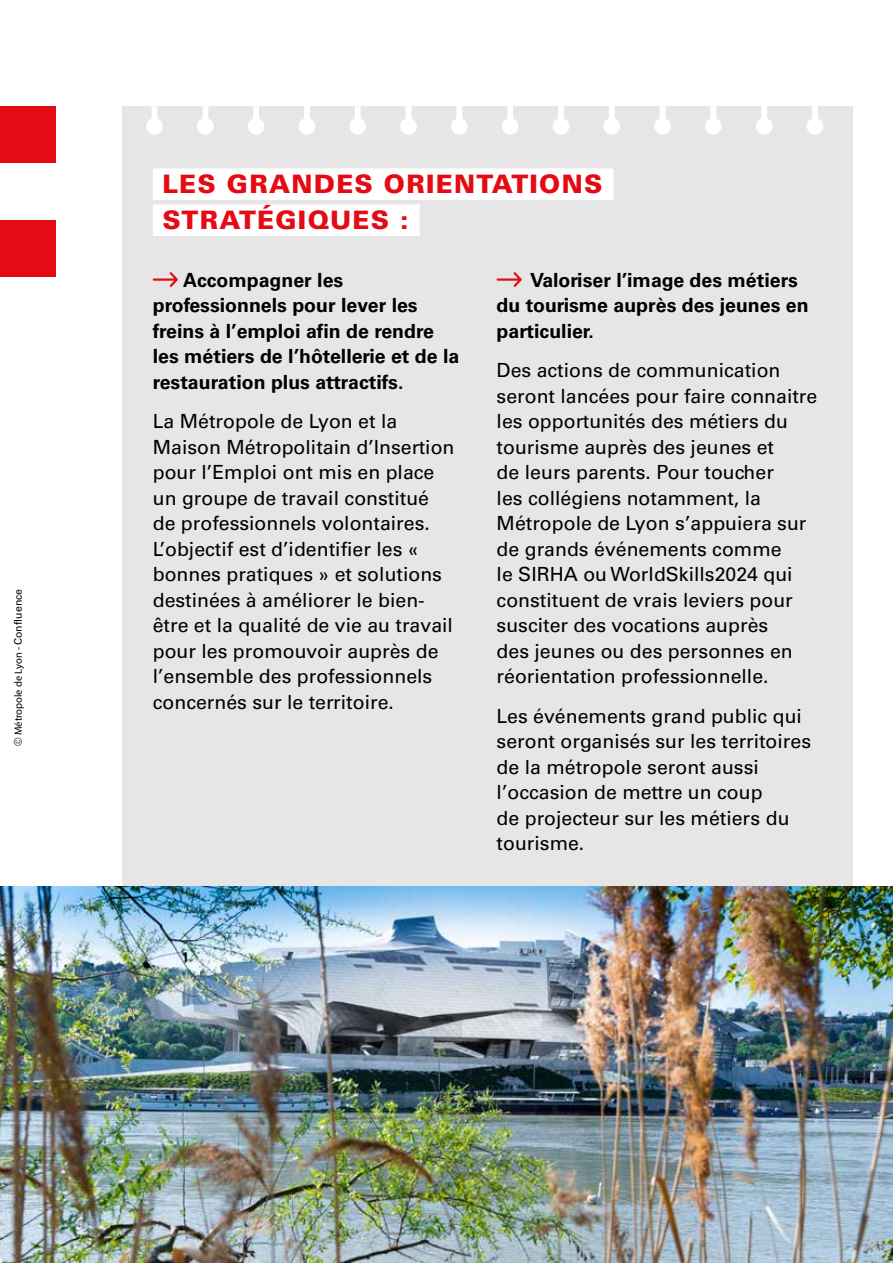
<style>
.page{position:relative;width:893px;height:1263px;background:#fff}
.page>*{position:absolute;margin:0;border:0;box-sizing:border-box;transform-origin:0 0}
.t1{font:900 25.5px/36px "Univers";letter-spacing:.05em;color:#e50b14}
.t2{font:19.5px/25.5px "Univers";color:#000}
.t3{font:700 19.5px/25.5px "Univers";color:#000}
.t4{font:10.5px "Myriad Pro";color:#000}
.s1{font-family:"Univers"}
</style>
<div class="page">
<div style="left:122px;top:106px;width:730px;height:781px;background:#e6e6e6"></div>
<svg style="left:153px;top:272px;width:25px;height:15px"></svg>
<svg style="left:497px;top:272px;width:25px;height:15px"></svg>
<img style="left:0;top:887px;width:893px;height:376px">
<div style="left:153px;top:168px;width:461px;height:32px;background:#fff"></div>
<div style="left:153px;top:204px;width:267px;height:32px;background:#fff"></div>
<svg style="left:146px;top:106px;width:17px;height:29px"></svg>
<svg style="left:553px;top:106px;width:16px;height:29px"></svg>
<svg style="left:349px;top:106px;width:17px;height:29px"></svg>
<svg style="left:756px;top:106px;width:16px;height:29px"></svg>
<svg style="left:248px;top:106px;width:16px;height:29px"></svg>
<svg style="left:654px;top:106px;width:17px;height:29px"></svg>
<svg style="left:451px;top:106px;width:17px;height:29px"></svg>
<svg style="left:197px;top:106px;width:17px;height:29px"></svg>
<svg style="left:603px;top:106px;width:17px;height:29px"></svg>
<svg style="left:400px;top:106px;width:17px;height:29px"></svg>
<svg style="left:807px;top:106px;width:16px;height:29px"></svg>
<svg style="left:299px;top:106px;width:16px;height:29px"></svg>
<svg style="left:705px;top:106px;width:17px;height:29px"></svg>
<svg style="left:502px;top:106px;width:16px;height:29px"></svg>
<div style="left:0;top:106px;width:55px;height:57px;background:#e50b14"></div>
<div style="left:0;top:220px;width:55px;height:56px;background:#e50b14"></div>
<p class="t4" style="left:12px;top:746px;width:159px;rotate:-90deg"><span class="s1">©</span> Métropole de Lyon - <span class="s1">Confluence</span></p>
<h1 class="t1" style="left:162px;top:166px;width:442px">LES GRANDES ORIENTATIONS<br>STRATÉGIQUES :</h1>
<p class="t3" style="left:153px;top:267px;width:308px;text-indent:31px">Accompagner les professionnels pour lever les freins à l’emploi afin de rendre les métiers de l’hôtellerie et de la restauration plus attractifs.</p>
<p class="t2" style="left:153px;top:409px;width:303px">La Métropole de Lyon et la<br>Maison Métropolitain d’Insertion pour l’Emploi ont mis en place un groupe de travail constitué de professionnels volontaires.<br>L’objectif est d’identifier les « bonnes pratiques » et solutions destinées à améliorer le bien&shy;être et la qualité de vie au travail pour les promouvoir auprès de l’ensemble des professionnels concernés sur le territoire.</p>
<p class="t3" style="left:497px;top:267px;width:313px;text-indent:33px">Valoriser l’image des métiers du tourisme auprès des jeunes en particulier.</p>
<p class="t2" style="left:497px;top:358px;width:322px">Des actions de communication seront lancées pour faire connaitre les opportunités des métiers du tourisme auprès des jeunes et<br>de leurs parents. Pour toucher<br>les collégiens notamment, la<br>Métropole de Lyon s’appuiera sur de grands événements comme<br>le SIRHA ou WorldSkills2024 qui constituent de vrais leviers pour susciter des vocations auprès<br>des jeunes ou des personnes en réorientation professionnelle.</p>
<p class="t2" style="left:497px;top:703px;width:316px">Les événements grand public qui seront organisés sur les territoires de la métropole seront aussi l’occasion de mettre un coup<br>de projecteur sur les métiers du tourisme.</p>
</div>
